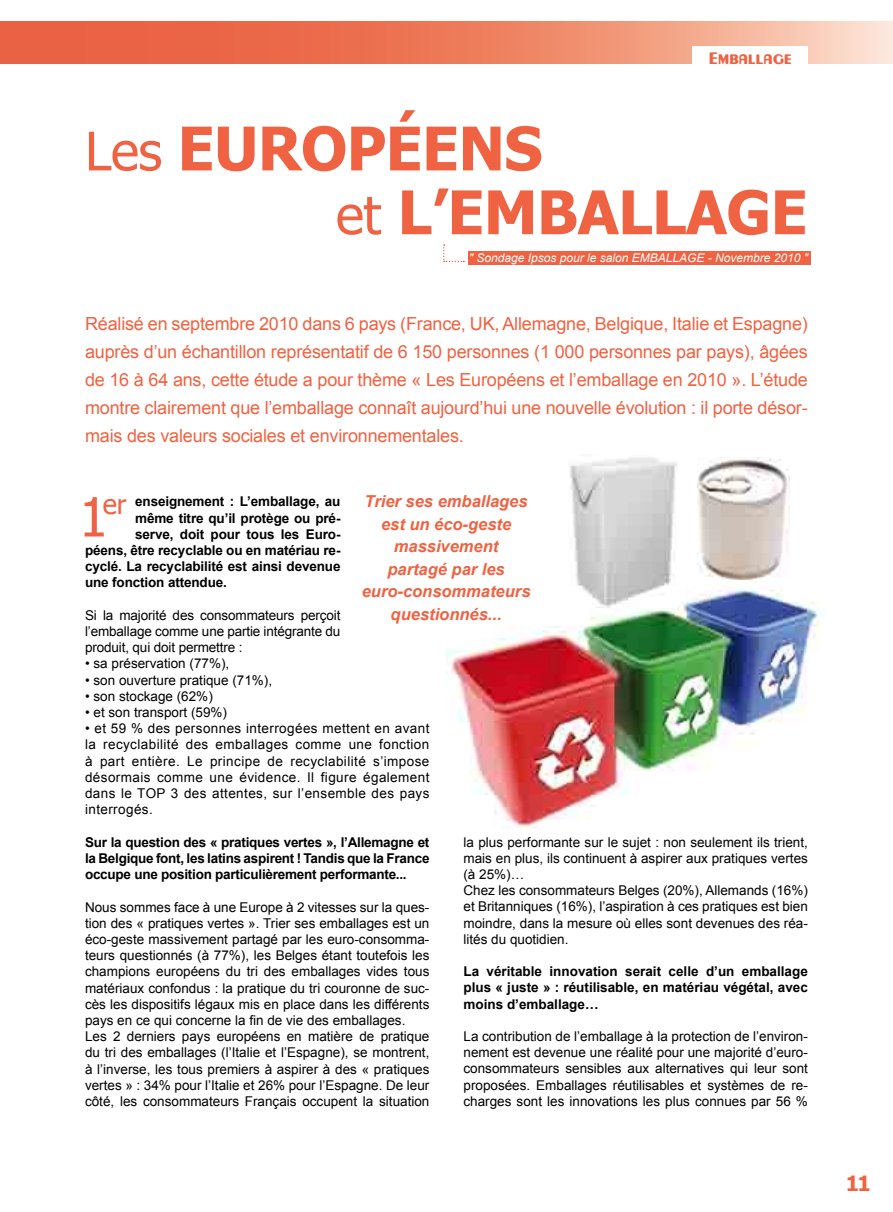
<style>
.page{position:relative;width:893px;height:1212px;background:#fff}
.page>*{position:absolute;margin:0;border:0;box-sizing:border-box;transform-origin:0 0}
.t1{font:700 60.15px "Tahoma";letter-spacing:-.01em;color:#ef6242}
.t2{font:27px "Tahoma";color:#ef6242}
.t3{font:700 21px "Tahoma";color:#ef6242}
.t4{font:18px/28px "Arial";letter-spacing:-.01em;color:#ef6242;text-align:justify}
.t5{font:italic 700 16.5px/22.5px "Arial";color:#ef6242;text-align:center}
.t6{font:15px "Gilgongo Kaps";letter-spacing:.05em;color:#ef6242}
.t7{font:13.5px/16.2px "Arial";color:#000;text-align:justify}
.t8{font:700 13.5px/16.2px "Arial";letter-spacing:-.01em;color:#000;text-align:justify}
.t9{font:italic 12px "Arial";color:#fff}
.s1{font-weight:400;font-size:53.1px}
.s2{font-size:54px}
</style>
<div class="page">
<svg style="left:0;top:21px;width:893px;height:43px;background:#ee8568"></svg>
<img style="left:446px;top:589px;width:378px;height:240px">
<div style="left:468px;top:251px;width:343px;height:14px;background:#ef6242"></div>
<svg style="left:443px;top:244px;width:21px;height:18px"></svg>
<div style="left:693px;top:46px;width:115px;height:27px;background:#fff"></div>
<img style="left:568px;top:457px;width:109px;height:150px">
<img style="left:697px;top:457px;width:93px;height:123px">
<h1 class="t1" style="left:85px;top:106px;width:459px"><span class="s1">Les</span> EUROPÉENS</h1>
<p class="t6" style="left:709px;top:47px;width:84px">Emballage</p>
<h1 class="t1" style="left:336px;top:170px;width:473px"><span class="s1">et</span> L’EMBALLAGE</h1>
<p class="t9" style="left:469px;top:250px;width:341px">" Sondage Ipsos pour le salon EMBALLAGE - Novembre 2010 "</p>
<p class="t4" style="left:85px;top:310px;width:724px">Réalisé en septembre 2010 dans 6 pays (France, UK, Allemagne, Belgique, Italie et Espagne) auprès d’un échantillon représentatif de 6 150 personnes (1 000 personnes par pays), âgées de 16 à 64 ans, cette étude a pour thème « Les Européens et l’emballage en 2010 ». L’étude montre clairement que l’emballage connaît aujourd’hui une nouvelle évolution : il porte désor&shy;mais des valeurs sociales et environnementales.</p>
<p class="t5" style="left:362px;top:491px;width:170px">Trier ses emballages est un éco-geste massivement<br>partagé par les euro-consommateurs questionnés...</p>
<h2 class="t2" style="left:79px;top:486px;width:50px"><span class="s2">1</span>er</h2>
<p class="t8" style="left:135px;top:494px;width:207px">enseignement : L’emballage, au</p>
<p class="t8" style="left:135px;top:510px;width:207px">même titre qu’il protège ou pré-</p>
<p class="t8" style="left:135px;top:526px;width:207px">serve, doit pour tous les Euro-</p>
<p class="t8" style="left:85px;top:543px;width:257px">péens, être recyclable ou en matériau re-</p>
<p class="t8" style="left:85px;top:559px;width:257px">cyclé. La recyclabilité est ainsi devenue</p>
<p class="t8" style="left:85px;top:575px;width:143px">une fonction attendue.</p>
<p class="t7" style="left:85px;top:607px;width:257px">Si la majorité des consommateurs perçoit l’emballage comme une partie intégrante du produit, qui doit permettre :</p>
<p class="t7" style="left:85px;top:656px;width:146px">• sa préservation (77%),</p>
<p class="t7" style="left:85px;top:672px;width:189px">• son ouverture pratique (71%),</p>
<p class="t7" style="left:85px;top:688px;width:129px">• son stockage (62%)</p>
<p class="t7" style="left:85px;top:704px;width:144px">• et son transport (59%)</p>
<p class="t7" style="left:85px;top:720px;width:346px">• et 59 % des personnes interrogées mettent en avant la recyclabilité des emballages comme une fonction à part entière. Le principe de recyclabilité s’impose désormais comme une évidence. Il figure également dans le TOP 3 des attentes, sur l’ensemble des pays interrogés.</p>
<p class="t8" style="left:85px;top:834px;width:346px">Sur la question des « pratiques vertes », l’Allemagne et la Belgique font, les latins aspirent ! Tandis que la France occupe une position particulièrement performante...</p>
<p class="t7" style="left:85px;top:899px;width:346px;text-align:left">Nous sommes face à une Europe à 2 vitesses sur la ques&shy;tion des « pratiques vertes ». Trier ses emballages est un éco-geste massivement partagé par les euro-consomma&shy;teurs questionnés (à 77%), les Belges étant toutefois les champions européens du tri des emballages vides tous matériaux confondus : la pratique du tri couronne de suc&shy;cès les dispositifs légaux mis en place dans les différents pays en ce qui concerne la fin de vie des emballages.<br>Les 2 derniers pays européens en matière de pratique du tri des emballages (l’Italie et l’Espagne), se montrent, à l’inverse, les tous premiers à aspirer à des « pratiques vertes » : 34% pour l’Italie et 26% pour l’Espagne. De leur côté, les consommateurs Français occupent la situation</p>
<p class="t7" style="left:463px;top:834px;width:346px;text-align:left">la plus performante sur le sujet : non seulement ils trient, mais en plus, ils continuent à aspirer aux pratiques vertes (à 25%)…<br>Chez les consommateurs Belges (20%), Allemands (16%) et Britanniques (16%), l’aspiration à ces pratiques est bien moindre, dans la mesure où elles sont devenues des réa&shy;lités du quotidien.</p>
<p class="t8" style="left:463px;top:964px;width:346px">La véritable innovation serait celle d’un emballage plus « juste » : réutilisable, en matériau végétal, avec moins d’emballage…</p>
<p class="t7" style="left:463px;top:1028px;width:346px">La contribution de l’emballage à la protection de l’environ&shy;nement est devenue une réalité pour une majorité d’euro&shy;consommateurs sensibles aux alternatives qui leur sont proposées. Emballages réutilisables et systèmes de re&shy;charges sont les innovations les plus connues par 56 %</p>
<h3 class="t3" style="left:846px;top:1169px;width:27px">11</h3>
</div>
